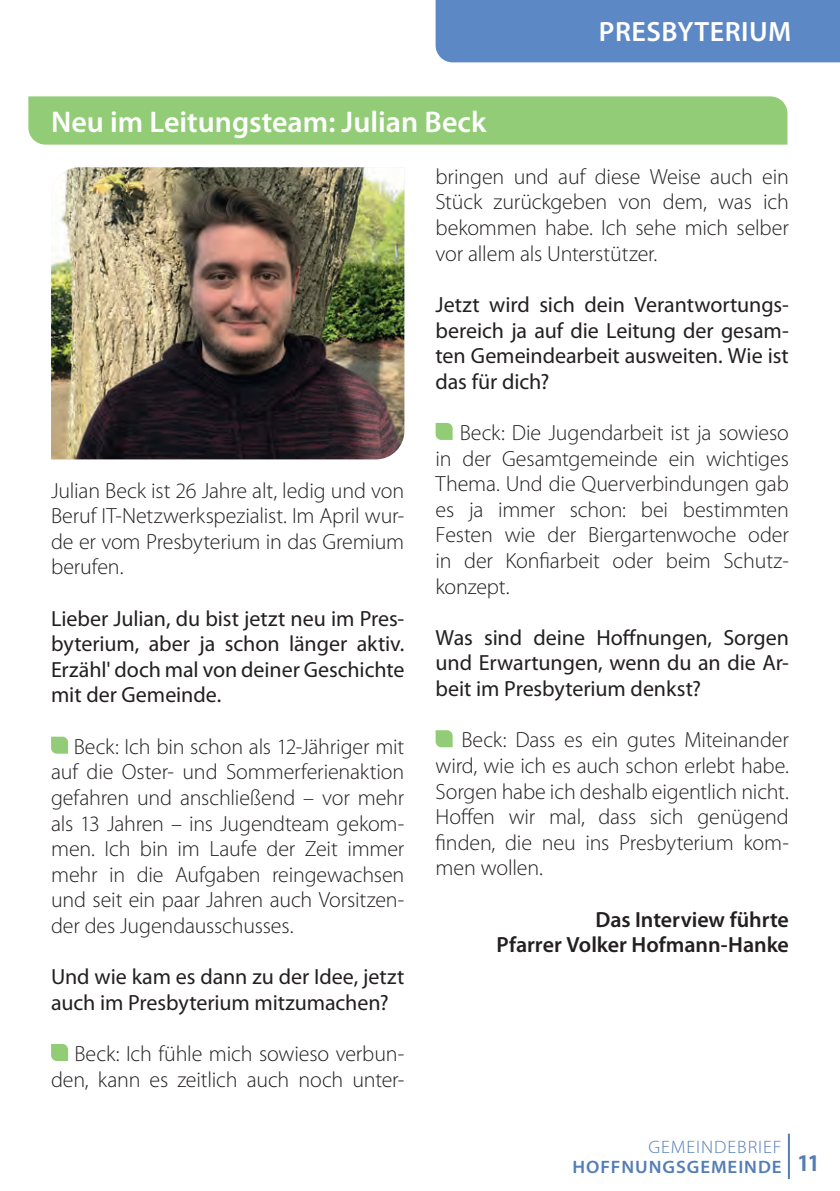
<style>
.page{position:relative;width:840px;height:1191px;background:#fff}
.page>*{position:absolute;margin:0;border:0;box-sizing:border-box;transform-origin:0 0}
.t1{font:600 30px "Myriad Pro";color:#fff}
.t2{font:600 28px "Myriad Pro";letter-spacing:.02em;color:#fff}
.t3{font:300 22px/25.6px "Myriad Pro";letter-spacing:-.01em;color:#231f20;text-align:justify}
.t4{font:22px/25.6px "Myriad Pro";letter-spacing:-.005em;color:#231f20;text-align:justify}
.t5{font:600 22px/25.6px "Myriad Pro";color:#231f20;text-align:right}
.t6{font:600 18px/20px "Myriad Pro";letter-spacing:.05em;color:#547db6;scale:1.05 1}
.s1{font-weight:300}
.s2{font-weight:700;font-stretch:condensed;font-size:24px}
</style>
<div class="page">
<div style="left:435px;top:0;width:404px;height:62px;background:#5d88c6"></div>
<hr style="left:787px;top:1133px;width:2px;height:46px;background:#547db6">
<svg style="left:51px;top:736px;width:17px;height:17px"></svg>
<svg style="left:51px;top:1044px;width:17px;height:17px"></svg>
<svg style="left:435px;top:423px;width:17px;height:17px"></svg>
<svg style="left:435px;top:730px;width:17px;height:17px"></svg>
<img style="left:51px;top:167px;width:353px;height:292px">
<div style="left:28px;top:96px;width:759px;height:49px;background:#93cc77"></div>
<h1 class="t1" style="left:51px;top:102px;width:436px">Neu im Leitungsteam: Julian Beck</h1>
<p class="t2" style="left:598px;top:14px;width:194px">PRESBYTERIUM</p>
<p class="t3" style="left:51px;top:477px;width:354px">Julian Beck ist 26 Jahre alt, ledig und von Beruf IT-Netzwerkspezialist. Im April wur&shy;de er vom Presbyterium in das Gremium berufen.</p>
<p class="t4" style="left:51px;top:605px;width:354px">Lieber Julian, du bist jetzt neu im Pres&shy;byterium, aber ja schon länger aktiv.<br>Erzähl' doch mal von deiner Geschichte mit der Gemeinde.</p>
<p class="t3" style="left:51px;top:733px;width:354px;text-indent:23px">Beck: Ich bin schon als 12-Jähriger mit auf die Oster- und Sommerferienaktion gefahren und anschließend – vor mehr als 13 Jahren – ins Jugendteam gekom&shy;men. Ich bin im Laufe der Zeit immer mehr in die Aufgaben reingewachsen und seit ein paar Jahren auch Vorsitzen&shy;der des Jugendausschusses.</p>
<p class="t4" style="left:51px;top:963px;width:354px">Und wie kam es dann zu der Idee, jetzt auch im Presbyterium mitzumachen?</p>
<p class="t3" style="left:51px;top:1040px;width:354px;text-align:right">Beck: Ich fühle mich sowieso verbun&shy;den, kann es zeitlich auch noch unter-</p>
<p class="t3" style="left:435px;top:163px;width:354px">bringen und auf diese Weise auch ein Stück zurückgeben von dem, was ich bekommen habe. Ich sehe mich selber vor allem als Unterstützer.</p>
<p class="t4" style="left:435px;top:291px;width:354px">Jetzt wird sich dein Verantwortungs&shy;bereich ja auf die Leitung der gesam&shy;ten Gemeindearbeit ausweiten. Wie ist das für dich?</p>
<p class="t3" style="left:435px;top:419px;width:354px;text-indent:24px">Beck: Die Jugendarbeit ist ja sowieso in der Gesamtgemeinde ein wichtiges Thema. Und die Querverbindungen gab es ja immer schon: bei bestimmten Festen wie der Biergartenwoche oder in der Konfiarbeit oder beim Schutz&shy;konzept.</p>
<p class="t4" style="left:435px;top:624px;width:354px">Was sind deine Hoffnungen, Sorgen und Erwartungen, wenn du an die Ar&shy;beit im Presbyterium denkst?</p>
<p class="t3" style="left:435px;top:727px;width:354px;text-indent:26px">Beck: Dass es ein gutes Miteinander wird, wie ich es auch schon erlebt habe.<br>Sorgen habe ich deshalb eigentlich nicht.<br>Hoffen wir mal, dass sich genügend finden, die neu ins Presbyterium kom&shy;men wollen.</p>
<p class="t5" style="left:496px;top:905px;width:294px">Das Interview führte<br>Pfarrer Volker Hofmann-Hanke</p>
<p class="t6" style="left:572px;top:1136px;width:236px;text-indent:76px"><span class="s1">GEMEINDEBRIEF<br></span>HOFFNUNGSGEMEINDE <span class="s2">11</span></p>
</div>
